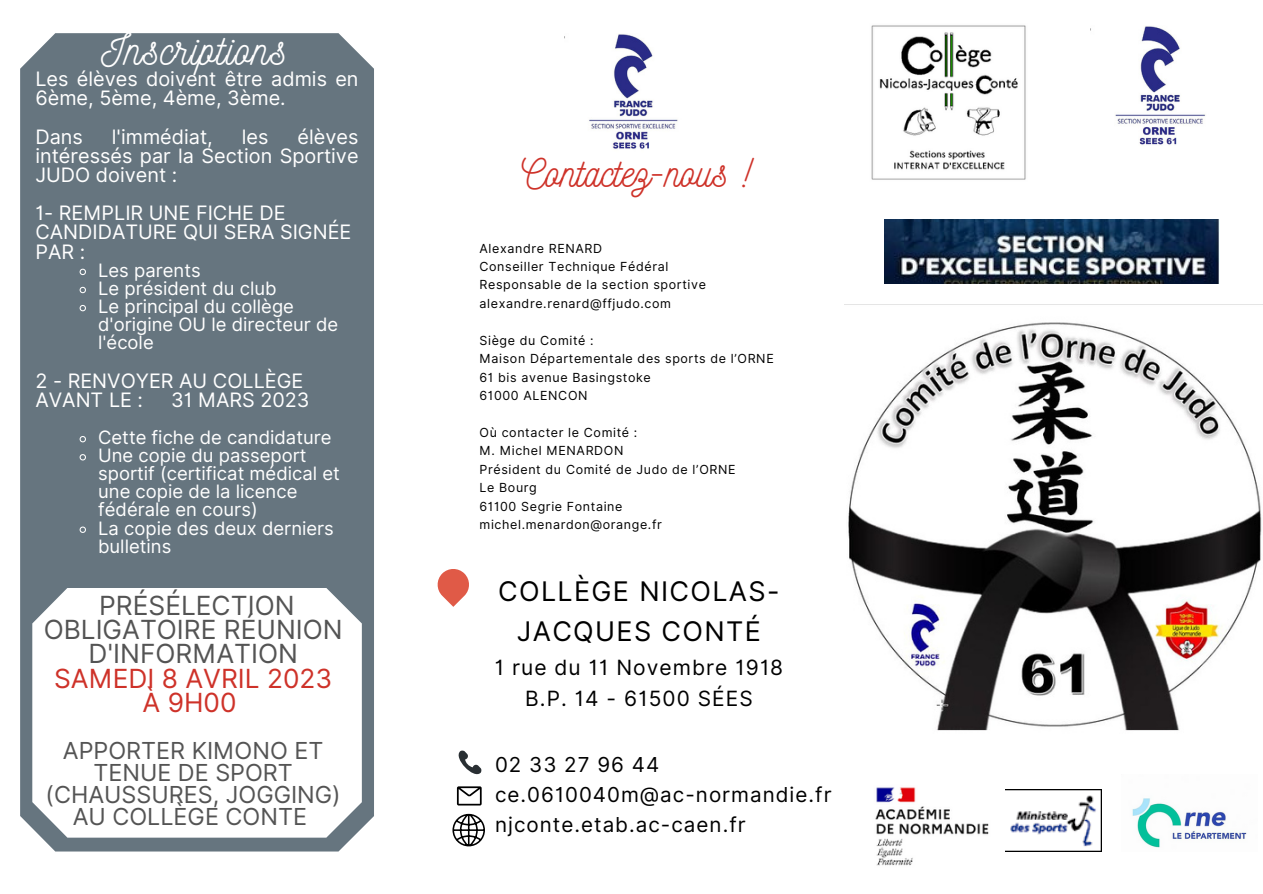
<style>
.page{position:relative;width:1263px;height:894px;background:#fff}
.page>*{position:absolute;margin:0;border:0;box-sizing:border-box;transform-origin:0 0}
.t1{font:42.45px "Nickainley";letter-spacing:.02em;color:#fff}
.t2{font:39.75px "Nickainley";color:#ce3229}
.t3{font:27px/40.5px "Inter";letter-spacing:.05em;color:#000;text-align:center}
.t4{font:26.4px/24.2px "Inter";color:#545454;text-align:center}
.t5{font:26.4px/24.2px "Inter";color:#ce3229;text-align:center}
.t6{font:23.4px/21.9px "Inter";color:#545454;text-align:center}
.t7{font:21px/31.5px "Inter";letter-spacing:.05em;color:#000;text-align:center}
.t8{font:20.55px/29.8px "Inter";letter-spacing:.05em;color:#000}
.t9{font:19.8px/19.2px "Inter";color:#fff}
.t10{font:18.45px/18.1px "Inter";color:#fff}
.t11{font:12.45px/18.5px "Inter";letter-spacing:.05em;color:#000}
</style>
<div class="page">
<img style="left:1005px;top:789px;width:97px;height:62px">
<div style="left:20px;top:33px;width:354px;height:818px;background:#66757f"></div>
<svg style="left:79px;top:268px;width:8px;height:8px"></svg>
<svg style="left:79px;top:286px;width:8px;height:8px"></svg>
<svg style="left:79px;top:304px;width:8px;height:8px"></svg>
<svg style="left:79px;top:435px;width:8px;height:8px"></svg>
<svg style="left:79px;top:453px;width:8px;height:8px"></svg>
<svg style="left:79px;top:525px;width:8px;height:8px"></svg>
<svg style="left:32px;top:587px;width:329px;height:250px"></svg>
<svg style="left:452px;top:813px;width:33px;height:33px"></svg>
<svg style="left:457px;top:786px;width:25px;height:19px"></svg>
<svg style="left:438px;top:569px;width:31px;height:37px"></svg>
<img style="left:1132px;top:798px;width:115px;height:50px">
<img style="left:1090px;top:26px;width:116px;height:119px">
<img style="left:884px;top:219px;width:335px;height:64px">
<img style="left:589px;top:34px;width:89px;height:115px">
<img style="left:845px;top:304px;width:418px;height:427px">
<img style="left:871px;top:25px;width:155px;height:155px">
<img style="left:875px;top:787px;width:114px;height:79px">
<svg style="left:458px;top:750px;width:24px;height:25px"></svg>
<h1 class="t1" style="left:101px;top:22px;width:187px">Inscriptions</h1>
<h3 class="t9" style="left:35px;top:69px;width:325px">Les élèves doivent être admis en<br>6ème, 5ème, 4ème, 3ème.</h3>
<h3 class="t9" style="left:35px;top:127px;width:49px">Dans</h3>
<h3 class="t9" style="left:112px;top:127px;width:102px">l'immédiat,</h3>
<h3 class="t9" style="left:242px;top:127px;width:28px">les</h3>
<h3 class="t9" style="left:35px;top:127px;width:325px;text-align:justify;text-indent:262px">élèves intéressés par la Section Sportive JUDO doivent :</h3>
<h3 class="t9" style="left:35px;top:203px;width:318px">1- REMPLIR UNE FICHE DE<br>CANDIDATURE QUI SERA SIGNÉE<br>PAR :</h3>
<h3 class="t10" style="left:98px;top:261px;width:242px">Les parents<br>Le président du club<br>Le principal du collège d'origine OU le directeur de l'école</h3>
<h3 class="t9" style="left:35px;top:370px;width:269px">2 - RENVOYER AU COLLÈGE<br>AVANT LE :</h3>
<h3 class="t9" style="left:171px;top:390px;width:140px">31 MARS 2023</h3>
<h3 class="t10" style="left:98px;top:428px;width:243px">Cette fiche de candidature<br>Une copie du passeport sportif (certificat médical et une copie de la licence fédérale en cours)<br>La copie des deux derniers bulletins</h3>
<h3 class="t4" style="left:44px;top:593px;width:300px">PRÉSÉLECTION<br>OBLIGATOIRE RÉUNION<br>D'INFORMATION</h3>
<h3 class="t5" style="left:54px;top:665px;width:280px">SAMEDI 8 AVRIL 2023<br>À 9H00</h3>
<h3 class="t6" style="left:46px;top:739px;width:297px">APPORTER KIMONO ET<br>TENUE DE SPORT (CHAUSSURES, JOGGING)<br>AU COLLÈGE CONTE</h3>
<h2 class="t2" style="left:522px;top:147px;width:231px">Contactez-nous !</h2>
<p class="t11" style="left:480px;top:239px;width:228px">Alexandre RENARD<br>Conseiller Technique Fédéral<br>Responsable de la section sportive alexandre.renard@ffjudo.com</p>
<p class="t11" style="left:480px;top:331px;width:296px">Siège du Comité :<br>Maison Départementale des sports de l’ORNE<br>61 bis avenue Basingstoke<br>61000 ALENCON</p>
<p class="t11" style="left:480px;top:423px;width:257px">Où contacter le Comité :<br>M. Michel MENARDON<br>Président du Comité de Judo de l’ORNE<br>Le Bourg<br>61100 Segrie Fontaine michel.menardon@orange.fr</p>
<h3 class="t3" style="left:498px;top:570px;width:283px">COLLÈGE NICOLAS-<br>JACQUES CONTÉ</h3>
<h3 class="t7" style="left:495px;top:651px;width:290px">1 rue du 11 Novembre 1918<br>B.P. 14 - 61500 SÉES</h3>
<h3 class="t8" style="left:495px;top:749px;width:338px">02 33 27 96 44 ce.0610040m@ac-normandie.fr njconte.etab.ac-caen.fr</h3>
</div>
